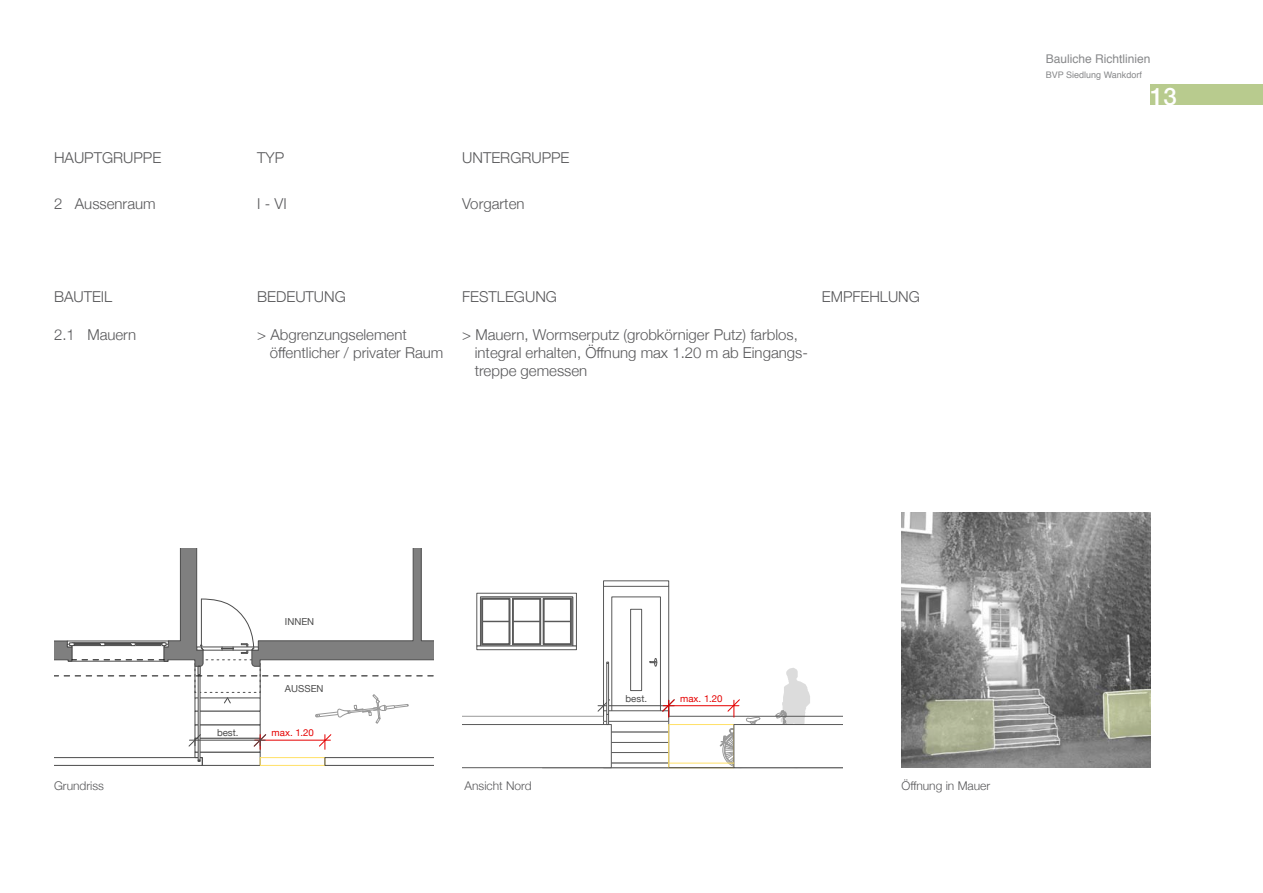
<style>
.page{position:relative;width:1263px;height:893px;background:#fff}
.page>*{position:absolute;margin:0;border:0;box-sizing:border-box;transform-origin:0 0}
.t1{font:500 24px "Helvetica Neue";color:#fff}
.t2{font:300 15px/18px "Helvetica Neue";color:#58585a}
.t3{font:300 12px "Helvetica Neue";color:#58585a}
.t4{font:12px "Helvetica";color:#87888a}
.t5{font:9.6px "Helvetica Neue";color:#4c4c4c}
.t6{font:9.6px "Helvetica Neue";color:#e50000}
.t7{font:9px "Helvetica";color:#87888a}
</style>
<div class="page">
<div style="left:1150px;top:85px;width:113px;height:20px;background:#b8cb8e"></div>
<svg style="left:54px;top:549px;width:380px;height:217px"></svg>
<svg style="left:462px;top:580px;width:381px;height:189px"></svg>
<img style="left:901px;top:512px;width:249px;height:255px">
<p class="t2" style="left:54px;top:148px;width:41px">Hauptgr</p>
<p class="t2" style="left:123px;top:148px;width:40px">uppe</p>
<p class="t2" style="left:257px;top:148px;width:27px">Typ</p>
<p class="t2" style="left:462px;top:148px;width:49px">Untergr</p>
<p class="t2" style="left:531px;top:148px;width:40px">uppe</p>
<p class="t2" style="left:54px;top:194px;width:103px">2 Aussenraum</p>
<p class="t2" style="left:257px;top:194px;width:31px">I - VI</p>
<p class="t2" style="left:462px;top:194px;width:64px">Vorgarten</p>
<p class="t2" style="left:54px;top:286px;width:60px">Bauteil</p>
<p class="t2" style="left:257px;top:286px;width:87px">Bedeutung</p>
<p class="t2" style="left:462px;top:286px;width:93px">Festleg ung</p>
<p class="t2" style="left:822px;top:286px;width:11px">Empf</p>
<p class="t2" style="left:860px;top:286px;width:58px">ehlung</p>
<p class="t2" style="left:54px;top:325px;width:84px">2.1 Mauern</p>
<p class="t2" style="left:270px;top:325px;width:175px;text-indent:-13px">&gt; Abgrenzungselement öffentlicher / privater Raum</p>
<p class="t2" style="left:475px;top:325px;width:335px;text-indent:-13px">&gt; Mauern, Wormserputz (grobkörniger Putz) farblos, integral erhalten, Öffnung max 1.20 m ab Eingangs&shy;treppe gemessen</p>
<p class="t4" style="left:1046px;top:50px;width:106px">Bauliche Richtlinien</p>
<p class="t7" style="left:1046px;top:68px;width:98px">BVP Siedlung Wankdorf</p>
<h1 class="t1" style="left:1150px;top:77px;width:28px">13</h1>
<p class="t5" style="left:285px;top:615px;width:31px">INNEN</p>
<p class="t5" style="left:285px;top:682px;width:40px">AUSSEN</p>
<p class="t5" style="left:217px;top:726px;width:23px">best.</p>
<p class="t6" style="left:272px;top:726px;width:44px">max. 1.20</p>
<p class="t5" style="left:625px;top:692px;width:23px">best.</p>
<p class="t6" style="left:680px;top:692px;width:44px">max. 1.20</p>
<p class="t3" style="left:54px;top:776px;width:51px">Grundriss</p>
<p class="t3" style="left:465px;top:776px;width:69px">Ansicht Nord</p>
<p class="t3" style="left:901px;top:776px;width:90px">Öffnung in Mauer</p>
</div>
